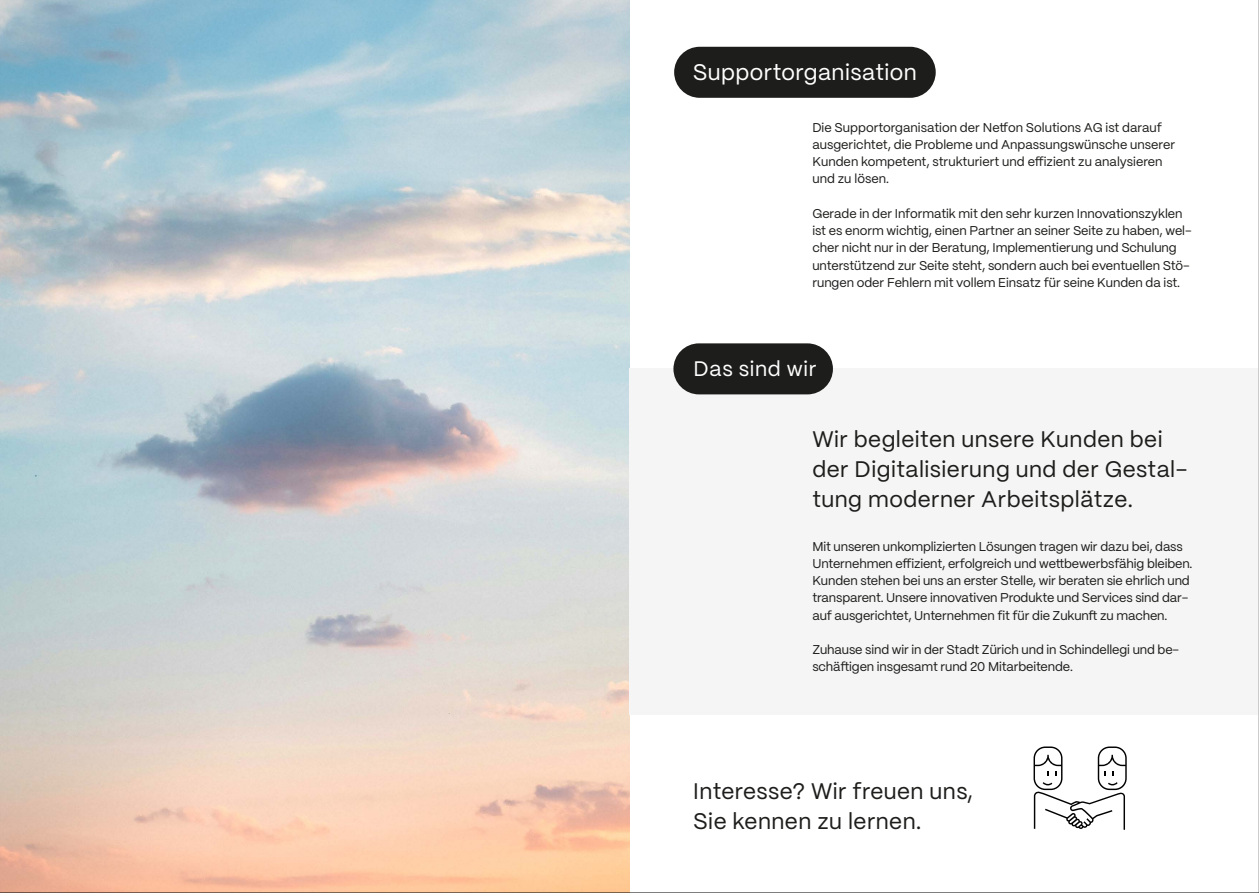
<style>
.page{position:relative;width:1259px;height:893px;background:#fff}
.page>*{position:absolute;margin:0;border:0;box-sizing:border-box;transform-origin:0 0}
.t1{font:22.5px/30px "PP Mori";letter-spacing:.02em;color:#1d1d1b}
.t2{font:22.5px "PP Mori";letter-spacing:.02em;color:#fff}
.t3{font:21px "PP Mori";letter-spacing:.03em;color:#fff}
.t4{font:12.75px/17.2px "PP Mori";letter-spacing:-.01em;color:#1d1d1b}
</style>
<div class="page">
<img style="left:0;top:0;width:629px;height:892px">
<div style="left:629px;top:368px;width:630px;height:347px;background:#f5f5f5"></div>
<div style="left:674px;top:47px;width:261px;height:51px;background:#1d1d1b;border-radius:26px"></div>
<div style="left:673px;top:343px;width:160px;height:51px;background:#1d1d1b;border-radius:26px"></div>
<hr style="left:1258px;top:0;width:1px;height:893px;background:#c6c6c6">
<svg style="left:1033px;top:746px;width:93px;height:84px"></svg>
<hr style="left:0;top:892px;width:1259px;height:1px;background:#010101">
<h1 class="t2" style="left:693px;top:53px;width:226px">Supportorganisation</h1>
<p class="t4" style="left:812px;top:118px;width:364px">Die Supportorganisation der Netfon Solutions AG ist darauf ausgerichtet, die Probleme und Anpassungswünsche unserer Kunden kompetent, strukturiert und effizient zu analysieren und zu lösen.</p>
<p class="t4" style="left:812px;top:204px;width:381px">Gerade in der Informatik mit den sehr kurzen Innovationszyklen ist es enorm wichtig, einen Partner an seiner Seite zu haben, wel&shy;cher nicht nur in der Beratung, Implementierung und Schulung unterstützend zur Seite steht, sondern auch bei eventuellen Stö&shy;rungen oder Fehlern mit vollem Einsatz für seine Kunden da ist.</p>
<h2 class="t3" style="left:693px;top:350px;width:124px">Das sind wir</h2>
<h1 class="t1" style="left:812px;top:423px;width:376px">Wir begleiten unsere Kunden bei der Digitalisierung und der Gestal&shy;tung moderner Arbeitsplätze.</h1>
<p class="t4" style="left:812px;top:537px;width:381px">Mit unseren unkomplizierten Lösungen tragen wir dazu bei, dass Unternehmen effizient, erfolgreich und wettbewerbsfähig bleiben.<br>Kunden stehen bei uns an erster Stelle, wir beraten sie ehrlich und transparent. Unsere innovativen Produkte und Services sind dar&shy;auf ausgerichtet, Unternehmen fit für die Zukunft zu machen.</p>
<p class="t4" style="left:812px;top:640px;width:368px">Zuhause sind wir in der Stadt Zürich und in Schindellegi und be&shy;schäftigen insgesamt rund 20 Mitarbeitende.</p>
<h1 class="t1" style="left:693px;top:775px;width:281px">Interesse? Wir freuen uns,<br>Sie kennen zu lernen.</h1>
</div>
